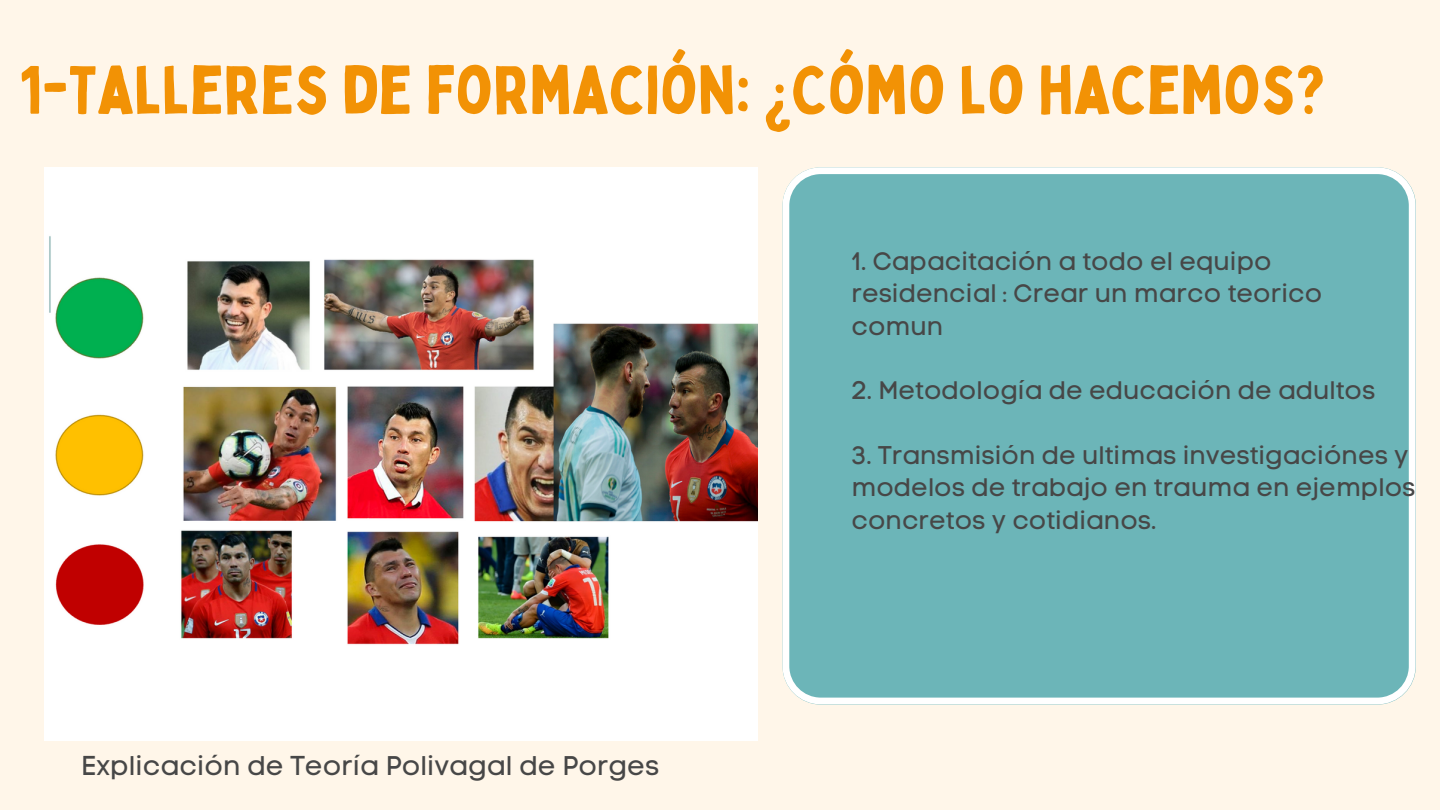
<style>
.page{position:relative;width:1440px;height:810px;background:#fff6e9}
.page>*{position:absolute;margin:0;border:0;box-sizing:border-box;transform-origin:0 0}
.t1{font:67px "Bobby Jones";color:#f29205}
.t2{font:27px "Code Pro Normal LC";color:#474747}
.t3{font:25.3px/32.4px "Code Pro Normal LC";color:#474747}
</style>
<div class="page">
<div style="left:783px;top:167px;width:633px;height:537px;background:#6cb5b8"></div>
<img style="left:45px;top:167px;width:712px;height:573px">
<h1 class="t1" style="left:19px;top:48px;width:1308px">1-TALLERES DE FORMACIÓN: ¿CÓMO LO HACEMOS?</h1>
<p class="t3" style="left:851px;top:245px;width:473px">1. Capacitación a todo el equipo residencial : Crear un marco teorico comun</p>
<p class="t3" style="left:851px;top:374px;width:525px">2. Metodología de educación de adultos</p>
<p class="t2" style="left:81px;top:749px;width:580px">Explicación de Teoría Polivagal de Porges</p>
<p class="t3" style="left:851px;top:439px;width:566px">3. Transmisión de ultimas investigaciónes y modelos de trabajo en trauma en ejemplos concretos y cotidianos.</p>
</div>
